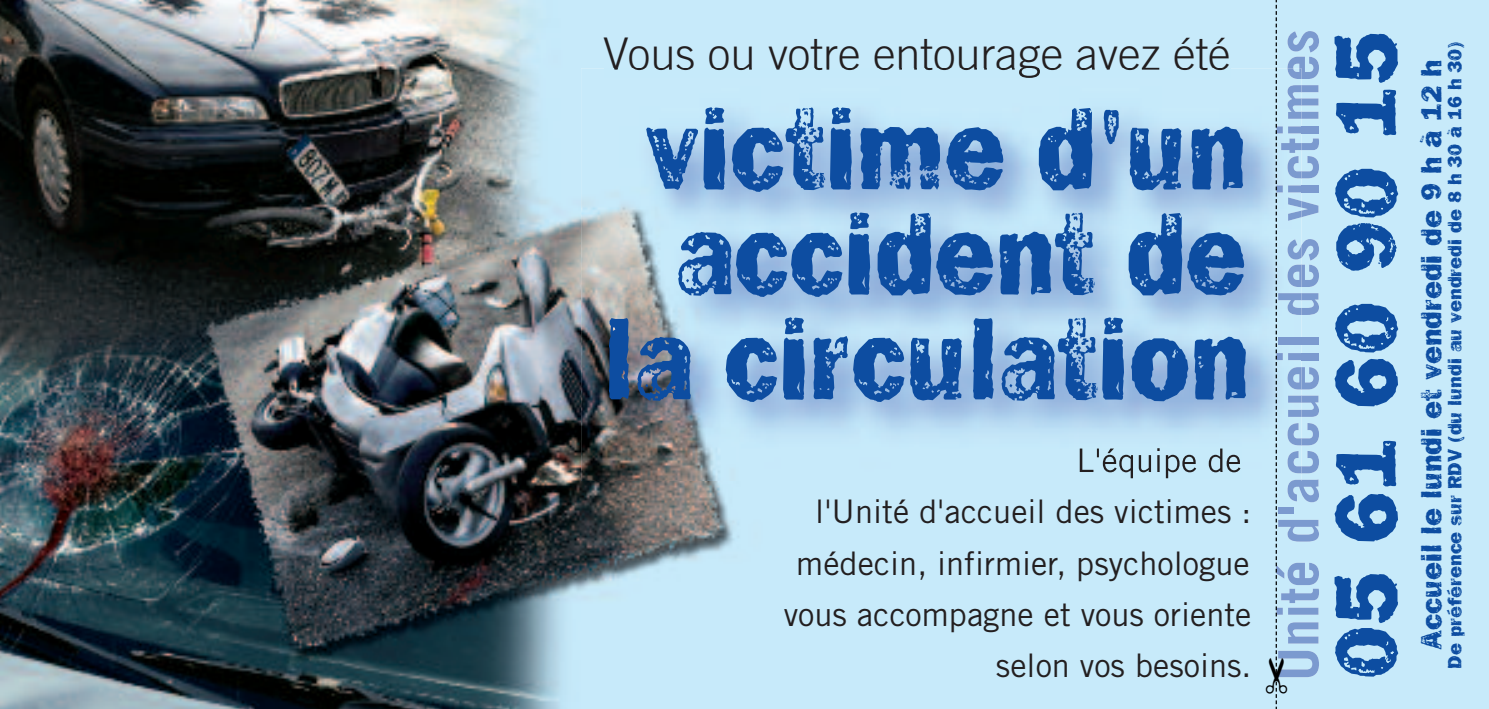
<style>
.page{position:relative;width:1489px;height:709px;background:#fff}
.page>*{position:absolute;margin:0;border:0;box-sizing:border-box;transform-origin:0 0}
.t1{font:120px/105px "Frankie";color:#0d4da1;text-align:center;scale:.85 1}
.t2{font:90px "Frankie";color:#0d4da1}
.t3{font:300 45px "Trade Gothic";color:#231f20}
.t4{font:32.5px/51.2px "Trade Gothic";color:#231f20;text-align:right}
.t5{font:30px "Frankie";color:#0d4da1}
.t6{font:20px "Frankie";color:#0d4da1}
</style>
<div class="page">
<img style="left:0;top:0;width:1488px;height:709px">
<img style="left:581px;top:68px;width:684px;height:413px">
<div style="left:604px;top:68px;width:626px;height:10px;background:#c6eafa"></div>
<img style="left:613px;top:68px;width:401px;height:2px">
<img style="left:1079px;top:448px;width:161px;height:30px">
<img style="left:1306px;top:651px;width:12px;height:26px">
<img style="left:1301px;top:622px;width:17px;height:21px">
<img style="left:1301px;top:607px;width:17px;height:7px">
<img style="left:1301px;top:588px;width:17px;height:15px">
<img style="left:1301px;top:563px;width:17px;height:22px">
<img style="left:1301px;top:520px;width:17px;height:21px">
<img style="left:1301px;top:479px;width:17px;height:23px">
<img style="left:1307px;top:451px;width:11px;height:22px">
<img style="left:1307px;top:423px;width:11px;height:22px">
<img style="left:1301px;top:395px;width:17px;height:22px">
<img style="left:1308px;top:367px;width:10px;height:22px">
<img style="left:1301px;top:353px;width:17px;height:7px">
<img style="left:1301px;top:337px;width:17px;height:7px">
<img style="left:1301px;top:293px;width:17px;height:22px">
<img style="left:1308px;top:265px;width:10px;height:22px">
<img style="left:1301px;top:239px;width:17px;height:22px">
<img style="left:1301px;top:201px;width:17px;height:16px">
<img style="left:1301px;top:185px;width:17px;height:7px">
<img style="left:1307px;top:156px;width:11px;height:22px">
<svg style="left:1310px;top:138px;width:8px;height:12px"></svg>
<img style="left:1301px;top:126px;width:17px;height:7px">
<img style="left:1301px;top:85px;width:17px;height:34px">
<img style="left:1301px;top:57px;width:17px;height:22px">
<img style="left:1301px;top:31px;width:17px;height:22px">
<svg style="left:1265px;top:0;width:36px;height:709px;background:#b8daf1"></svg>
<h3 class="t3" style="left:603px;top:37px;width:628px">Vous ou votre entourage avez été</h3>
<h1 class="t1" style="left:603px;top:95px;width:761px">victime d'un accident de la circulation</h1>
<p class="t4" style="left:783px;top:489px;width:469px">l'Unité d'accueil des victimes : médecin, infirmier, psychologue vous accompagne et vous oriente selon vos besoins.</p>
<h2 class="t2" style="left:1312px;top:679px;width:649px;rotate:-90deg">05 61 60 90 15</h2>
<p class="t6" style="left:1442px;top:669px;width:629px;rotate:-90deg">De préférence sur RDV (du lundi au vendredi de 8 h 30 à 16 h 30)</p>
<p class="t5" style="left:1413px;top:650px;width:592px;rotate:-90deg">Accueil le lundi et vendredi de 9 h à 12 h</p>
</div>
